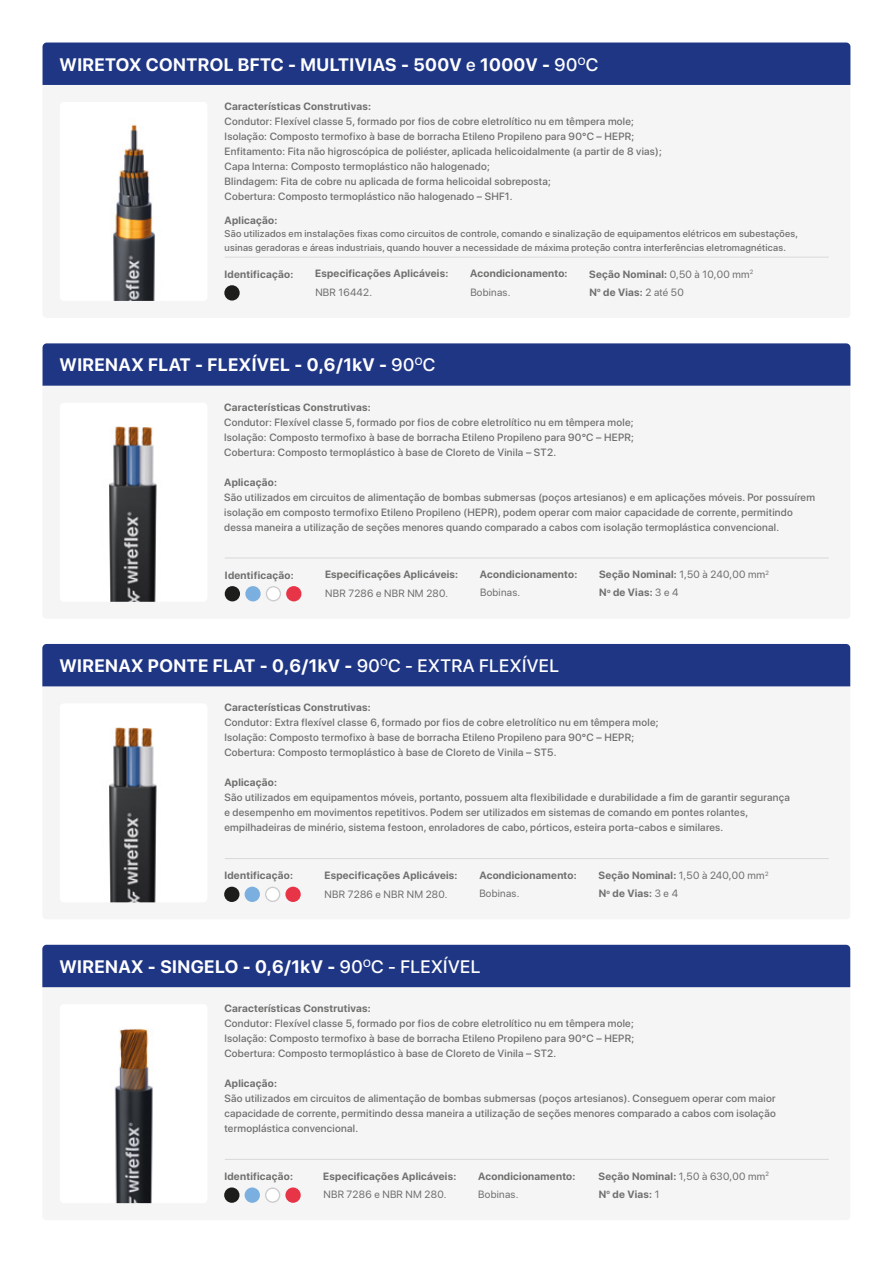
<style>
.page{position:relative;width:893px;height:1263px;background:#fff}
.page>*{position:absolute;margin:0;border:0;box-sizing:border-box;transform-origin:0 0}
.t1{font:700 18px "SF Pro Display";letter-spacing:.025em;color:#fff}
.t2{font:500 10.5px/15px "SF Pro Display";letter-spacing:.025em;color:#6f6f6e}
.t3{font:700 10.5px/18.1px "SF Pro Display";letter-spacing:.025em;color:#6f6f6e}
.t4{font:10.5px "SF Pro Display";letter-spacing:.025em;color:#6f6f6e}
.t5{font:500 9.75px/13.5px "SF Pro Display";letter-spacing:.025em;color:#6f6f6e}
.s1{font-weight:500}
.s2{font-weight:400}
</style>
<div class="page">
<div style="left:43px;top:43px;width:807px;height:42px;background:#1f3685"></div>
<div style="left:43px;top:343px;width:807px;height:43px;background:#1f3685"></div>
<div style="left:42px;top:686px;width:808px;height:217px;background:#f5f5f5"></div>
<div style="left:42px;top:644px;width:808px;height:42px;background:#1f3685"></div>
<div style="left:42px;top:987px;width:808px;height:217px;background:#f5f5f5"></div>
<div style="left:42px;top:945px;width:808px;height:42px;background:#1f3685"></div>
<hr style="left:225px;top:257px;width:604px;height:1px;background:#d9d9d9">
<hr style="left:225px;top:558px;width:604px;height:1px;background:#d9d9d9">
<hr style="left:225px;top:858px;width:604px;height:1px;background:#d9d9d9">
<hr style="left:225px;top:1159px;width:604px;height:1px;background:#d9d9d9">
<div style="left:224px;top:285px;width:16px;height:16px;background:#1d1d1b;border-radius:50%"></div>
<div style="left:225px;top:586px;width:15px;height:15px;background:#1d1d1b;border-radius:50%"></div>
<div style="left:245px;top:586px;width:16px;height:15px;background:#7bafdf;border-radius:50%"></div>
<div style="left:286px;top:586px;width:15px;height:15px;background:#e73446;border-radius:50%"></div>
<svg style="left:266px;top:586px;width:15px;height:15px"></svg>
<div style="left:267px;top:588px;width:13px;height:12px;background:#fff;border-radius:50%"></div>
<div style="left:224px;top:887px;width:15px;height:15px;background:#1d1d1b;border-radius:50%"></div>
<div style="left:245px;top:887px;width:15px;height:15px;background:#7bafdf;border-radius:50%"></div>
<div style="left:285px;top:887px;width:16px;height:15px;background:#e73446;border-radius:50%"></div>
<svg style="left:265px;top:887px;width:15px;height:15px"></svg>
<div style="left:266px;top:888px;width:13px;height:12px;background:#fff;border-radius:50%"></div>
<div style="left:224px;top:1187px;width:15px;height:16px;background:#1d1d1b;border-radius:50%"></div>
<div style="left:245px;top:1187px;width:15px;height:16px;background:#7bafdf;border-radius:50%"></div>
<div style="left:285px;top:1187px;width:16px;height:16px;background:#e73446;border-radius:50%"></div>
<svg style="left:265px;top:1187px;width:15px;height:16px"></svg>
<div style="left:266px;top:1189px;width:13px;height:12px;background:#fff;border-radius:50%"></div>
<img style="left:109px;top:426px;width:48px;height:176px">
<img style="left:60px;top:703px;width:147px;height:199px">
<img style="left:60px;top:1004px;width:147px;height:199px">
<img style="left:113px;top:124px;width:42px;height:177px">
<h1 class="t1" style="left:60px;top:51px;width:540px">WIRETOX CONTROL BFTC - MULTIVIAS - 500V <span class="s1">e</span> 1000V - <span class="s1">90</span><sup>O</sup><span class="s1">C</span></h1>
<p class="t3" style="left:225px;top:97px;width:148px">Características Construtivas:</p>
<p class="t2" style="left:225px;top:113px;width:439px">Condutor: Flexível classe 5, formado por fios de cobre eletrolítico nu em têmpera mole; Isolação: Composto termofixo à base de borracha Etileno Propileno para 90°C – HEPR; Enfitamento: Fita não higroscópica de poliéster, aplicada helicoidalmente (a partir de 8 vias); Capa Interna: Composto termoplástico não halogenado;<br>Blindagem: Fita de cobre nu aplicada de forma helicoidal sobreposta;<br>Cobertura: Composto termoplástico não halogenado – SHF1.</p>
<p class="t3" style="left:225px;top:211px;width:54px">Aplicação:</p>
<p class="t5" style="left:225px;top:227px;width:575px">São utilizados em instalações fixas como circuitos de controle, comando e sinalização de equipamentos elétricos em subestações, usinas geradoras e áreas industriais, quando houver a necessidade de máxima proteção contra interferências eletromagnéticas.</p>
<p class="t3" style="left:225px;top:265px;width:70px">Identificação:</p>
<p class="t3" style="left:315px;top:264px;width:135px">Especificações Aplicáveis:</p>
<p class="t4" style="left:315px;top:285px;width:58px">NBR 16442.</p>
<p class="t3" style="left:470px;top:264px;width:99px">Acondicionamento:</p>
<p class="t4" style="left:470px;top:284px;width:42px">Bobinas.</p>
<p class="t3" style="left:589px;top:264px;width:166px">Seção Nominal: <span class="s2">0,50 à 10,00 mm</span><sup>2<br></sup>N<sup>o</sup> de Vias: <span class="s2">2 até 50</span></p>
<h1 class="t1" style="left:60px;top:352px;width:377px">WIRENAX FLAT - FLEXÍVEL - 0,6/1kV - <span class="s1">90</span><sup>O</sup><span class="s1">C</span></h1>
<p class="t3" style="left:224px;top:397px;width:148px">Características Construtivas:</p>
<p class="t2" style="left:224px;top:414px;width:411px;text-align:justify">Condutor: Flexível classe 5, formado por fios de cobre eletrolítico nu em têmpera mole; Isolação: Composto termofixo à base de borracha Etileno Propileno para 90°C – HEPR; Cobertura: Composto termoplástico à base de Cloreto de Vinila – ST2.</p>
<p class="t3" style="left:224px;top:472px;width:54px">Aplicação:</p>
<p class="t2" style="left:224px;top:489px;width:592px">São utilizados em circuitos de alimentação de bombas submersas (poços artesianos) e em aplicações móveis. Por possuírem isolação em composto termofixo Etileno Propileno (HEPR), podem operar com maior capacidade de corrente, permitindo dessa maneira a utilização de seções menores quando comparado a cabos com isolação termoplástica convencional.</p>
<p class="t3" style="left:225px;top:566px;width:70px">Identificação:</p>
<p class="t3" style="left:599px;top:565px;width:171px">Seção Nominal: <span class="s2">1,50 à 240,00 mm</span><sup>2<br></sup>N<sup>o</sup> de Vias: <span class="s2">3 e 4</span></p>
<p class="t3" style="left:325px;top:565px;width:135px">Especificações Aplicáveis:</p>
<p class="t4" style="left:325px;top:586px;width:124px">NBR 7286 e NBR NM 280.</p>
<p class="t3" style="left:480px;top:565px;width:99px">Acondicionamento:</p>
<p class="t4" style="left:480px;top:585px;width:42px">Bobinas.</p>
<h1 class="t1" style="left:59px;top:653px;width:501px">WIRENAX PONTE FLAT - 0,6/1kV - <span class="s1">90</span><sup>O</sup><span class="s1">C - EXTRA FLEXÍVEL</span></h1>
<p class="t3" style="left:224px;top:698px;width:148px">Características Construtivas:</p>
<p class="t2" style="left:224px;top:715px;width:436px">Condutor: Extra flexível classe 6, formado por fios de cobre eletrolítico nu em têmpera mole;<br>Isolação: Composto termofixo à base de borracha Etileno Propileno para 90°C – HEPR;<br>Cobertura: Composto termoplástico à base de Cloreto de Vinila – ST5.</p>
<p class="t3" style="left:224px;top:773px;width:54px">Aplicação:</p>
<p class="t2" style="left:224px;top:790px;width:567px">São utilizados em equipamentos móveis, portanto, possuem alta flexibilidade e durabilidade a fim de garantir segurança e desempenho em movimentos repetitivos. Podem ser utilizados em sistemas de comando em pontes rolantes, empilhadeiras de minério, sistema festoon, enroladores de cabo, pórticos, esteira porta-cabos e similares.</p>
<p class="t3" style="left:224px;top:866px;width:70px">Identificação:</p>
<p class="t3" style="left:324px;top:866px;width:135px">Especificações Aplicáveis:</p>
<p class="t4" style="left:325px;top:886px;width:124px">NBR 7286 e NBR NM 280.</p>
<p class="t3" style="left:479px;top:866px;width:99px">Acondicionamento:</p>
<p class="t4" style="left:479px;top:886px;width:42px">Bobinas.</p>
<p class="t3" style="left:598px;top:866px;width:171px">Seção Nominal: <span class="s2">1,50 à 240,00 mm</span><sup>2<br></sup>N<sup>o</sup> de Vias: <span class="s2">3 e 4</span></p>
<h1 class="t1" style="left:59px;top:954px;width:422px">WIRENAX - SINGELO - 0,6/1kV - <span class="s1">90</span><sup>O</sup><span class="s1">C - FLEXÍVEL</span></h1>
<p class="t3" style="left:224px;top:999px;width:148px">Características Construtivas:</p>
<p class="t2" style="left:224px;top:1015px;width:411px;text-align:justify">Condutor: Flexível classe 5, formado por fios de cobre eletrolítico nu em têmpera mole; Isolação: Composto termofixo à base de borracha Etileno Propileno para 90°C – HEPR; Cobertura: Composto termoplástico à base de Cloreto de Vinila – ST2.</p>
<p class="t3" style="left:224px;top:1074px;width:54px">Aplicação:</p>
<p class="t2" style="left:224px;top:1090px;width:553px;text-align:justify">São utilizados em circuitos de alimentação de bombas submersas (poços artesianos). Conseguem operar com maior capacidade de corrente, permitindo dessa maneira a utilização de seções menores comparado a cabos com isolação termoplástica convencional.</p>
<p class="t3" style="left:224px;top:1167px;width:70px">Identificação:</p>
<p class="t3" style="left:323px;top:1166px;width:135px">Especificações Aplicáveis:</p>
<p class="t4" style="left:323px;top:1187px;width:124px">NBR 7286 e NBR NM 280.</p>
<p class="t3" style="left:478px;top:1166px;width:99px">Acondicionamento:</p>
<p class="t4" style="left:478px;top:1186px;width:42px">Bobinas.</p>
<p class="t3" style="left:598px;top:1166px;width:172px">Seção Nominal: <span class="s2">1,50 à 630,00 mm</span><sup>2<br></sup>N<sup>o</sup> de Vias: <span class="s2">1</span></p>
</div>
